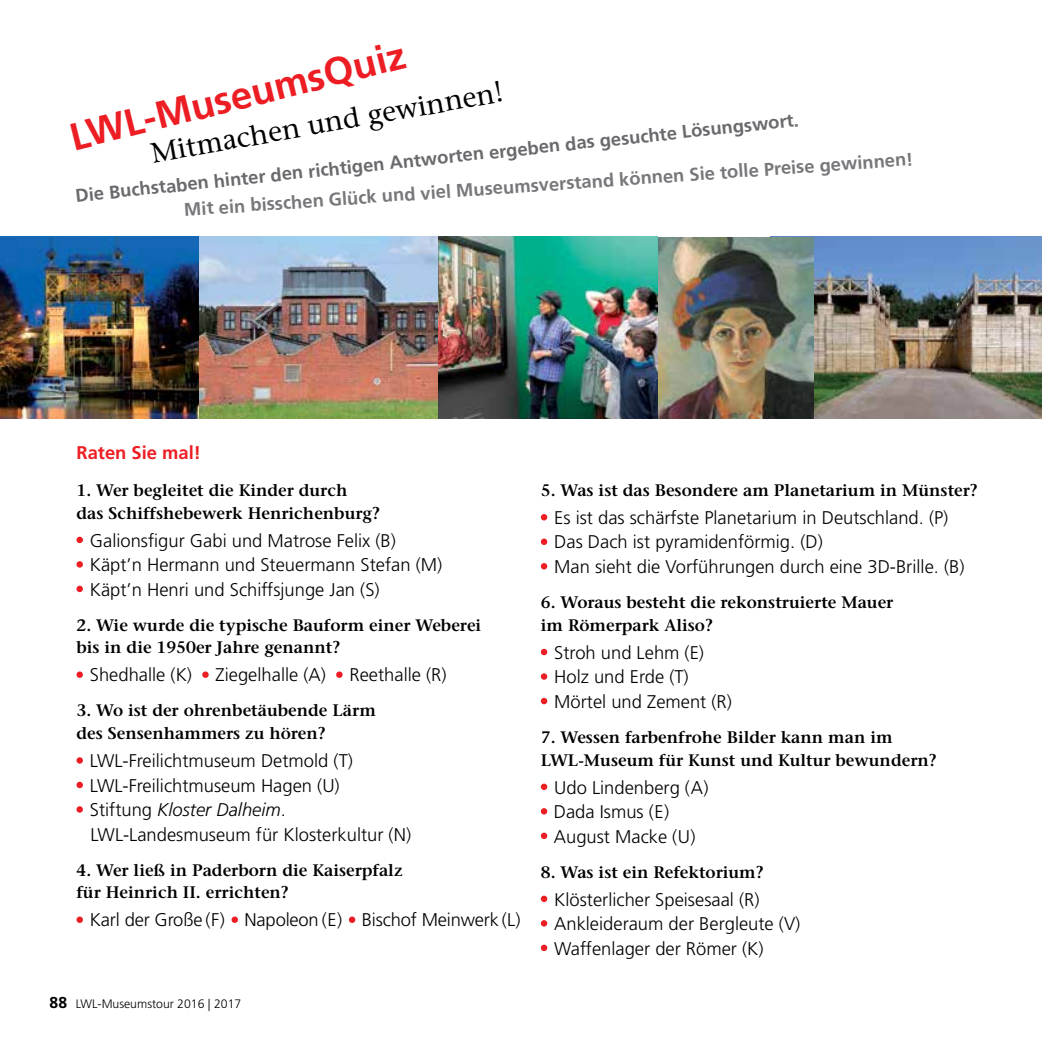
<style>
.page{position:relative;width:1042px;height:1042px;background:#fff}
.page>*{position:absolute;margin:0;border:0;box-sizing:border-box;transform-origin:0 0}
.t1{font:700 38.5px "Frutiger LT";color:#ed1d24}
.t2{font:28px "Stone Serif";color:#000}
.t3{font:300 18.38px/24.5px "Frutiger LT";color:#000}
.t4{font:700 18.38px "Frutiger LT";color:#696a6d}
.t5{font:700 18.38px "Frutiger LT";color:#77787b}
.t6{font:italic 300 18.38px "Frutiger";color:#000}
.t7{font:700 18.38px "Frutiger LT";color:#ed1d24}
.t8{font:600 16.62px/22.8px "Stone Serif";color:#000}
.t9{font:300 12.25px "Frutiger LT";color:#000}
.s1{font-family:"Frutiger LT";font-style:normal}
.s2{font-family:"Frutiger";font-weight:700;font-size:15.75px}
</style>
<div class="page">
<div style="left:76px;top:537px;width:7px;height:6px;background:#ed1d24;border-radius:50%"></div>
<div style="left:76px;top:561px;width:7px;height:6px;background:#ed1d24;border-radius:50%"></div>
<div style="left:76px;top:586px;width:7px;height:6px;background:#ed1d24;border-radius:50%"></div>
<div style="left:76px;top:671px;width:7px;height:7px;background:#ed1d24;border-radius:50%"></div>
<div style="left:202px;top:671px;width:7px;height:7px;background:#ed1d24;border-radius:50%"></div>
<div style="left:336px;top:671px;width:7px;height:7px;background:#ed1d24;border-radius:50%"></div>
<div style="left:76px;top:757px;width:7px;height:6px;background:#ed1d24;border-radius:50%"></div>
<div style="left:76px;top:782px;width:7px;height:6px;background:#ed1d24;border-radius:50%"></div>
<div style="left:76px;top:806px;width:7px;height:6px;background:#ed1d24;border-radius:50%"></div>
<div style="left:76px;top:916px;width:7px;height:7px;background:#ed1d24;border-radius:50%"></div>
<div style="left:231px;top:916px;width:7px;height:7px;background:#ed1d24;border-radius:50%"></div>
<div style="left:349px;top:916px;width:6px;height:7px;background:#ed1d24;border-radius:50%"></div>
<svg style="left:541px;top:514px;width:6px;height:6px"></svg>
<div style="left:541px;top:538px;width:6px;height:7px;background:#ed1d24;border-radius:50%"></div>
<svg style="left:541px;top:563px;width:6px;height:6px"></svg>
<svg style="left:541px;top:649px;width:6px;height:6px"></svg>
<div style="left:541px;top:673px;width:6px;height:7px;background:#ed1d24;border-radius:50%"></div>
<svg style="left:541px;top:698px;width:6px;height:6px"></svg>
<div style="left:541px;top:783px;width:6px;height:7px;background:#ed1d24;border-radius:50%"></div>
<svg style="left:541px;top:808px;width:6px;height:6px"></svg>
<div style="left:541px;top:832px;width:6px;height:7px;background:#ed1d24;border-radius:50%"></div>
<div style="left:541px;top:895px;width:6px;height:7px;background:#ed1d24;border-radius:50%"></div>
<svg style="left:541px;top:920px;width:6px;height:6px"></svg>
<div style="left:541px;top:944px;width:6px;height:7px;background:#ed1d24;border-radius:50%"></div>
<img style="left:813px;top:237px;width:229px;height:182px">
<img style="left:655px;top:237px;width:158px;height:182px">
<img style="left:438px;top:237px;width:219px;height:181px">
<img style="left:0;top:237px;width:200px;height:181px">
<img style="left:200px;top:237px;width:238px;height:181px">
<h1 class="t1" style="left:65px;top:116px;width:346px;rotate:-14deg">LWL-MuseumsQuiz</h1>
<h2 class="t2" style="left:148px;top:136px;width:358px;rotate:-10deg">Mitmachen und gewinnen!</h2>
<p class="t4" style="left:74px;top:185px;width:728px;rotate:-6deg">Die Buchstaben hinter den richtigen Antworten ergeben das gesuchte Lösungswort.</p>
<p class="t5" style="left:183px;top:199px;width:732px;rotate:-4deg">Mit ein bisschen Glück und viel Museumsverstand können Sie tolle Preise gewinnen!</p>
<p class="t7" style="left:76px;top:442px;width:126px">Raten Sie mal!</p>
<p class="t8" style="left:76px;top:478px;width:305px">1. Wer begleitet die Kinder durch<br>das Schiffshebewerk Henrichenburg?</p>
<p class="t3" style="left:90px;top:528px;width:354px">Galionsfigur Gabi und Matrose Felix (B)<br>Käpt’n Hermann und Steuermann Stefan (M)<br>Käpt’n Henri und Schiffsjunge Jan (S)</p>
<p class="t8" style="left:76px;top:613px;width:406px">2. Wie wurde die typische Bauform einer Weberei bis in die 1950er Jahre genannt?</p>
<p class="t3" style="left:90px;top:663px;width:104px">Shedhalle (K)</p>
<p class="t3" style="left:216px;top:663px;width:112px">Ziegelhalle (A)</p>
<p class="t3" style="left:349px;top:663px;width:99px">Reethalle (R)</p>
<p class="t8" style="left:76px;top:699px;width:301px">3. Wo ist der ohrenbetäubende Lärm des Sensenhammers zu hören?</p>
<p class="t3" style="left:90px;top:749px;width:265px">LWL-Freilichtmuseum Detmold (T)<br>LWL-Freilichtmuseum Hagen (U)</p>
<p class="t6" style="left:90px;top:799px;width:198px"><span class="s1">Stiftung</span> Kloster Dalheim<span class="s1">.</span></p>
<p class="t3" style="left:90px;top:822px;width:322px">LWL-Landesmuseum für Klosterkultur (N)</p>
<p class="t8" style="left:76px;top:858px;width:327px">4. Wer ließ in Paderborn die Kaiserpfalz für Heinrich II. errichten?</p>
<p class="t3" style="left:90px;top:908px;width:432px">Karl der Große (F) Napoleon (E) Bischof Meinwerk (L)</p>
<p class="t9" style="left:50px;top:997px;width:193px"><span class="s2">88</span> LWL-Museumstour 2016 | 2017</p>
<p class="t8" style="left:541px;top:479px;width:438px">5. Was ist das Besondere am Planetarium in Münster?</p>
<p class="t3" style="left:554px;top:506px;width:412px">Es ist das schärfste Planetarium in Deutschland. (P)<br>Das Dach ist pyramidenförmig. (D)<br>Man sieht die Vorführungen durch eine 3D-Brille. (B)</p>
<p class="t8" style="left:541px;top:591px;width:354px">6. Woraus besteht die rekonstruierte Mauer im Römerpark Aliso?</p>
<p class="t3" style="left:554px;top:640px;width:179px">Stroh und Lehm (E)<br>Holz und Erde (T)<br>Mörtel und Zement (R)</p>
<p class="t8" style="left:541px;top:725px;width:398px">7. Wessen farbenfrohe Bilder kann man im<br>LWL-Museum für Kunst und Kultur bewundern?</p>
<p class="t3" style="left:554px;top:775px;width:156px">Udo Lindenberg (A)<br>Dada Ismus (E)<br>August Macke (U)</p>
<p class="t8" style="left:541px;top:860px;width:224px">8. Was ist ein Refektorium?</p>
<p class="t3" style="left:554px;top:887px;width:248px">Klösterlicher Speisesaal (R)<br>Ankleideraum der Bergleute (V)<br>Waffenlager der Römer (K)</p>
</div>
